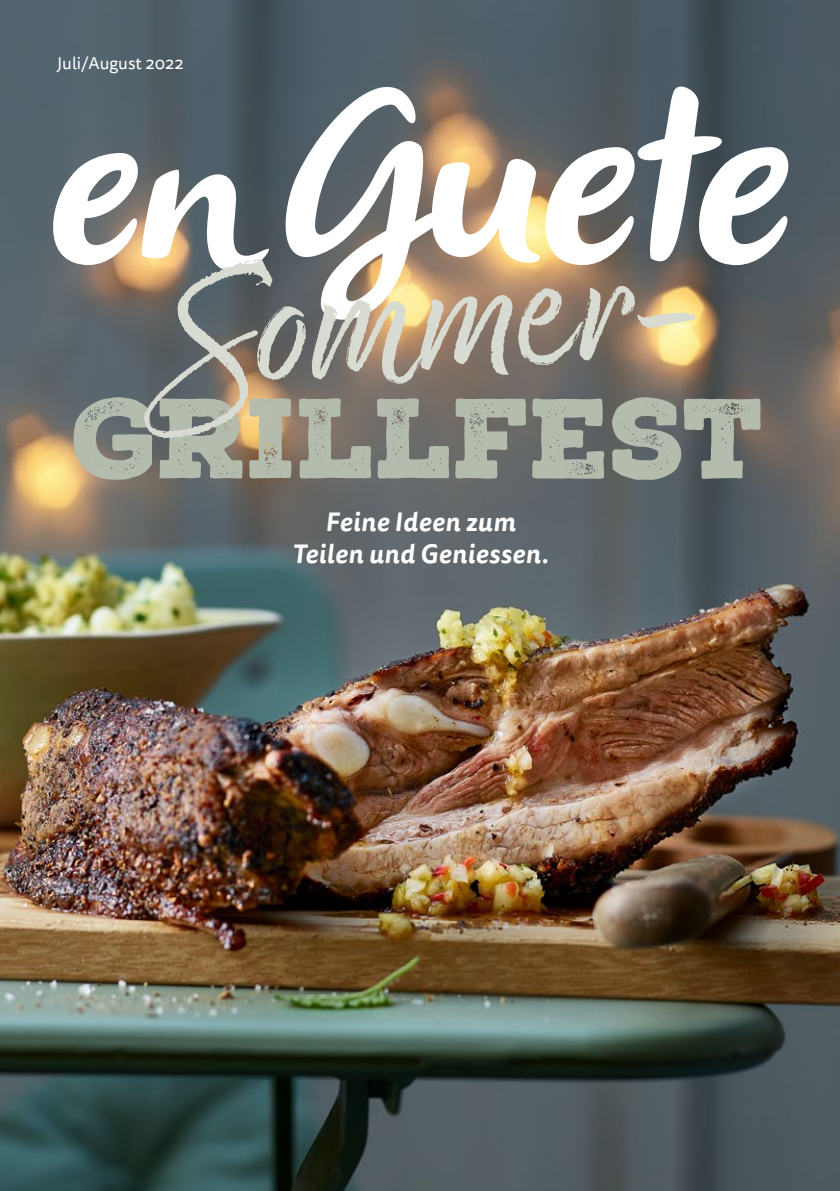
<style>
.page{position:relative;width:840px;height:1191px;background:#fff}
.page>*{position:absolute;margin:0;border:0;box-sizing:border-box;transform-origin:0 0}
.t1{font:italic 238px "Olivier";color:#fff}
.t2{font:200px "Good Karma";color:#d8dbd2}
.t3{font:110px "Nexa Rust Slab Black 01";letter-spacing:-.02em;color:#b4bdad}
.t4{font:italic 700 26px/32px "Tisa Sans OT";letter-spacing:.02em;color:#fff;text-align:center}
.t5{font:17px "Tisa Sans OT";color:#fff}
.s1{font-size:226px}
.s2{font-size:254px}
</style>
<div class="page">
<img style="left:0;top:0;width:839px;height:1191px">
<p class="t5" style="left:57px;top:53px;width:128px">Juli/August 2022</p>
<h1 class="t1" style="left:45px;top:50px;width:793px"><span class="s1">en</span> <span class="s2">G</span>uete</h1>
<h2 class="t2" style="left:166px;top:216px;width:528px;rotate:-4deg">Sommer-</h2>
<h3 class="t3" style="left:73px;top:364px;width:695px">GRILLFEST</h3>
<p class="t4" style="left:292px;top:507px;width:258px">Feine Ideen zum<br>Teilen und Geniessen.</p>
</div>
